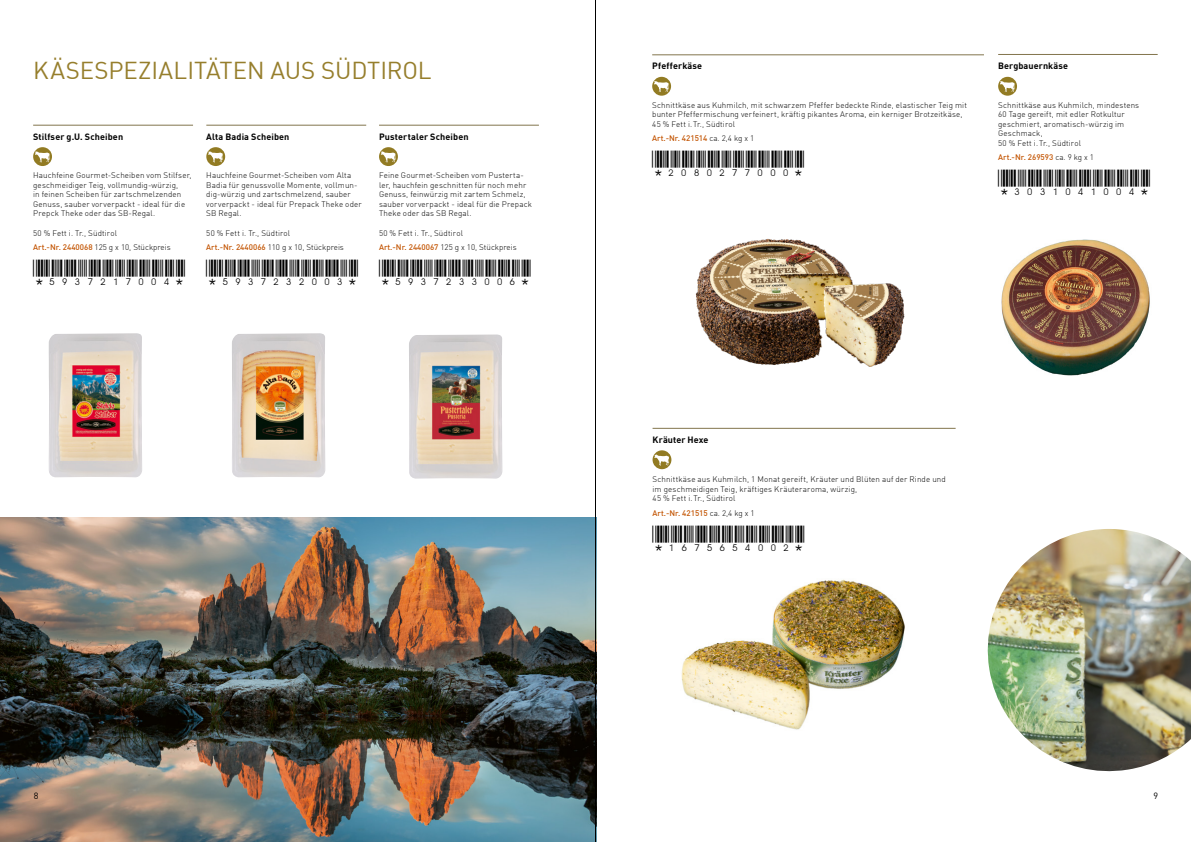
<style>
.page{position:relative;width:1191px;height:842px;background:#fff}
.page>*{position:absolute;margin:0;border:0;box-sizing:border-box;transform-origin:0 0}
.t1{font:24px "DIN Offc";letter-spacing:-.005em;color:#967e2c}
.t2{font:22px "Bar Code 39 lesbar";color:#000}
.t3{font:700 9px "DIN Offc";letter-spacing:.015em;color:#000}
.t4{font:9px "DIN Offc";color:#000}
.t5{font:300 8px/9.6px "DIN Offc";letter-spacing:.015em;color:#000}
.t6{font:500 8px "DIN Offc";color:#c35504}
.s1{font-weight:500;color:#c35504}
.s2{font-weight:300;color:#000}
</style>
<div class="page">
<img style="left:0;top:517px;width:595px;height:325px">
<img style="left:232px;top:333px;width:93px;height:144px">
<img style="left:409px;top:334px;width:93px;height:145px">
<img style="left:49px;top:333px;width:93px;height:144px">
<hr style="left:652px;top:428px;width:303px;height:1px;background:#82754d">
<hr style="left:652px;top:55px;width:332px;height:1px;background:#82754d">
<hr style="left:998px;top:54px;width:159px;height:1px;background:#82754d">
<hr style="left:33px;top:125px;width:160px;height:1px;background:#82754d">
<hr style="left:206px;top:125px;width:160px;height:1px;background:#82754d">
<hr style="left:379px;top:125px;width:160px;height:1px;background:#82754d">
<img style="left:695px;top:239px;width:210px;height:128px">
<img style="left:681px;top:579px;width:224px;height:151px">
<img style="left:1001px;top:239px;width:149px;height:137px">
<img style="left:987px;top:529px;width:204px;height:243px">
<hr style="left:595px;top:0;width:1px;height:842px;background:#000">
<svg style="left:652px;top:77px;width:19px;height:19px"></svg>
<svg style="left:654px;top:81px;width:15px;height:11px"></svg>
<svg style="left:652px;top:450px;width:19px;height:19px"></svg>
<svg style="left:654px;top:454px;width:15px;height:12px"></svg>
<svg style="left:998px;top:77px;width:19px;height:19px"></svg>
<svg style="left:1000px;top:81px;width:14px;height:11px"></svg>
<svg style="left:33px;top:147px;width:19px;height:19px"></svg>
<svg style="left:35px;top:151px;width:15px;height:11px"></svg>
<svg style="left:206px;top:147px;width:19px;height:19px"></svg>
<svg style="left:208px;top:151px;width:15px;height:11px"></svg>
<svg style="left:379px;top:147px;width:19px;height:19px"></svg>
<svg style="left:381px;top:151px;width:15px;height:11px"></svg>
<h1 class="t1" style="left:33px;top:55px;width:400px">KÄSESPEZIALITÄTEN AUS SÜDTIROL</h1>
<p class="t3" style="left:33px;top:130px;width:91px">Stilfser g.U. Scheiben</p>
<p class="t5" style="left:33px;top:170px;width:160px">Hauchfeine Gourmet-Scheiben vom Stilfser, geschmeidiger Teig, vollmundig-würzig,<br>in feinen Scheiben für zartschmelzenden Genuss, sauber vorverpackt - ideal für die Prepck Theke oder das SB-Regal.</p>
<p class="t5" style="left:33px;top:225px;width:139px;line-height:14.4px">50 % Fett i. Tr., Südtirol<br><span class="s1">Art.-Nr. 2440068</span> 125 g x 10, Stückpreis</p>
<p class="t3" style="left:206px;top:130px;width:85px">Alta Badia Scheiben</p>
<p class="t5" style="left:206px;top:170px;width:157px">Hauchfeine Gourmet-Scheiben vom Alta Badia für genussvolle Momente, vollmun&shy;dig-würzig und zartschmelzend, sauber vorverpackt - ideal für Prepack Theke oder SB Regal.</p>
<p class="t5" style="left:206px;top:225px;width:139px;line-height:14.4px">50 % Fett i. Tr., Südtirol<br><span class="s1">Art.-Nr. 2440066</span> 110 g x 10, Stückpreis</p>
<p class="t3" style="left:379px;top:130px;width:91px">Pustertaler Scheiben</p>
<p class="t5" style="left:379px;top:170px;width:154px">Feine Gourmet-Scheiben vom Pusterta&shy;ler, hauchfein geschnitten für noch mehr Genuss, feinwürzig mit zartem Schmelz, sauber vorverpackt - ideal für die Prepack Theke oder das SB Regal.</p>
<p class="t5" style="left:379px;top:225px;width:139px;line-height:14.4px">50 % Fett i. Tr., Südtirol<br><span class="s1">Art.-Nr. 2440067</span> 125 g x 10, Stückpreis</p>
<h2 class="t2" style="left:417px;top:264px;width:65px">✓ ✓✓</h2>
<p class="t3" style="left:652px;top:60px;width:52px">Pfefferkäse</p>
<p class="t5" style="left:652px;top:100px;width:316px">Schnittkäse aus Kuhmilch, mit schwarzem Pfeffer bedeckte Rinde, elastischer Teig mit bunter Pfeffermischung verfeinert, kräftig pikantes Aroma, ein kerniger Brotzeitkäse,<br>45 % Fett i.Tr., Südtirol</p>
<p class="t6" style="left:652px;top:133px;width:103px">Art.-Nr. 421514 <span class="s2">ca. 2,4 kg x 1</span></p>
<p class="t3" style="left:998px;top:60px;width:71px">Bergbauernkäse</p>
<p class="t5" style="left:998px;top:100px;width:143px">Schnittkäse aus Kuhmilch, mindestens<br>60 Tage gereift, mit edler Rotkultur geschmiert, aromatisch-würzig im<br>Geschmack,<br>50 % Fett i.Tr., Südtirol</p>
<p class="t6" style="left:998px;top:152px;width:97px">Art.-Nr. 269593 <span class="s2">ca. 9 kg x 1</span></p>
<h2 class="t2" style="left:1011px;top:175px;width:78px">✓✓ ✔</h2>
<p class="t3" style="left:652px;top:434px;width:57px">Kräuter Hexe</p>
<p class="t5" style="left:652px;top:474px;width:295px">Schnittkäse aus Kuhmilch, 1 Monat gereift, Kräuter und Blüten auf der Rinde und im geschmeidigen Teig, kräftiges Kräuteraroma, würzig,<br>45 % Fett i.Tr., Südtirol</p>
<p class="t6" style="left:652px;top:508px;width:103px">Art.-Nr. 421515 <span class="s2">ca. 2,4 kg x 1</span></p>
<p class="t4" style="left:34px;top:790px;width:6px">8</p>
<p class="t4" style="left:1153px;top:790px;width:6px">9</p>
</div>
